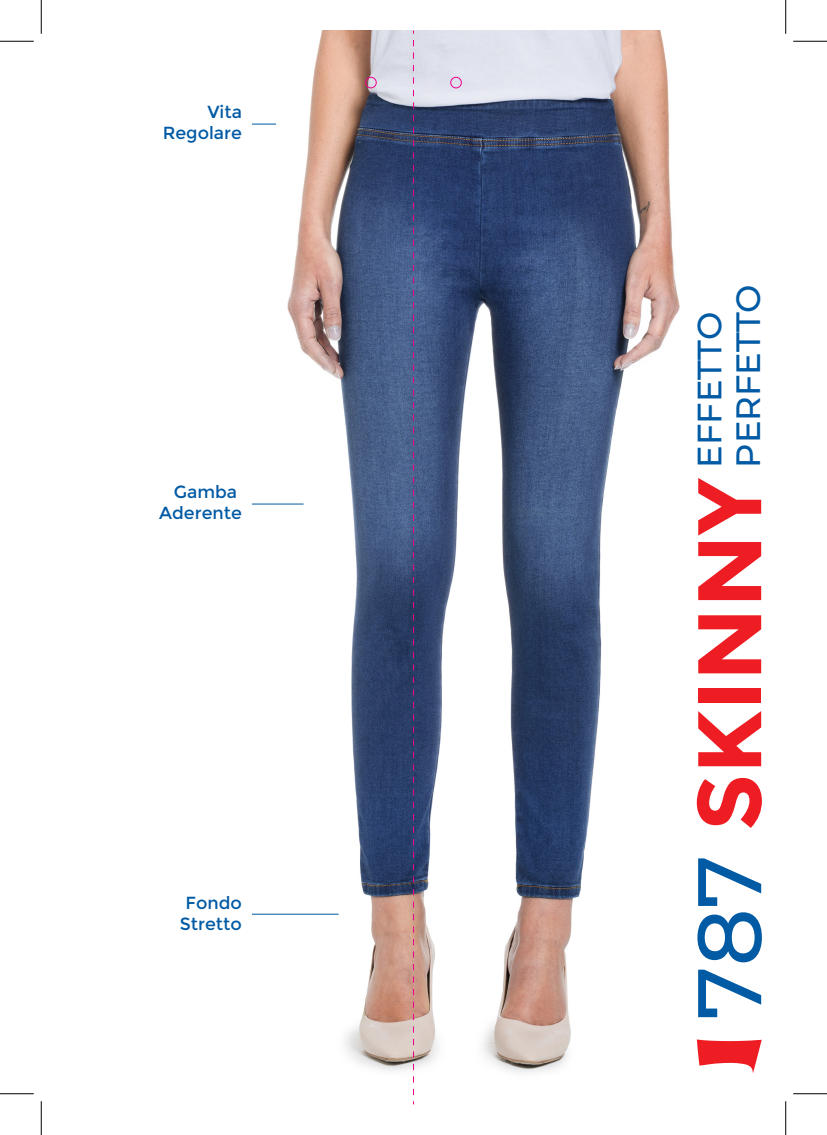
<style>
.page{position:relative;width:827px;height:1135px;background:#fff}
.page>*{position:absolute;margin:0;border:0;box-sizing:border-box;transform-origin:0 0}
.t1{font:700 90px "Montserrat";letter-spacing:-.005em;color:#ee1d23}
.t2{font:500 33.75px/38.8px "Montserrat";color:#015aa4}
.t3{font:17.5px/21px "Montserrat";color:#015aa4;text-align:center}
.s1{font-weight:500;color:#015aa4}
</style>
<div class="page">
<img style="left:252px;top:31px;width:544px;height:1064px">
<svg style="left:252px;top:124px;width:24px;height:1px"></svg>
<hr style="left:252px;top:504px;width:51px;height:1px;background:#015aa4">
<hr style="left:252px;top:914px;width:86px;height:1px;background:#015aa4">
<svg style="left:697px;top:1039px;width:64px;height:34px"></svg>
<svg style="left:413px;top:40px;width:1px;height:1064px"></svg>
<div style="left:365px;top:77px;width:11px;height:11px;border:1px solid #ed028c;border-radius:50%"></div>
<div style="left:450px;top:77px;width:11px;height:11px;border:1px solid #ed028c;border-radius:50%"></div>
<hr style="left:793px;top:40px;width:34px;height:2px;background:#fff">
<hr style="left:0;top:41px;width:34px;height:1px;background:#000">
<hr style="left:793px;top:41px;width:34px;height:1px;background:#000">
<hr style="left:0;top:1093px;width:34px;height:1px;background:#000">
<hr style="left:793px;top:1093px;width:34px;height:1px;background:#000">
<hr style="left:41px;top:0;width:1px;height:34px;background:#000">
<hr style="left:41px;top:1101px;width:1px;height:34px;background:#000">
<hr style="left:785px;top:0;width:1px;height:34px;background:#000">
<hr style="left:785px;top:1101px;width:1px;height:34px;background:#000">
<p class="t3" style="left:163px;top:102px;width:81px;text-align:right">Vita<br>Regolare</p>
<h2 class="t2" style="left:688px;top:468px;width:185px;rotate:-90deg">EFFETTO<br>PERFETTO</h2>
<p class="t3" style="left:159px;top:482px;width:84px">Gamba<br>Aderente</p>
<h1 class="t1" style="left:675px;top:1020px;width:544px;rotate:-90deg"><span class="s1">787</span> SKINNY</h1>
<p class="t3" style="left:180px;top:892px;width:64px">Fondo<br>Stretto</p>
</div>
